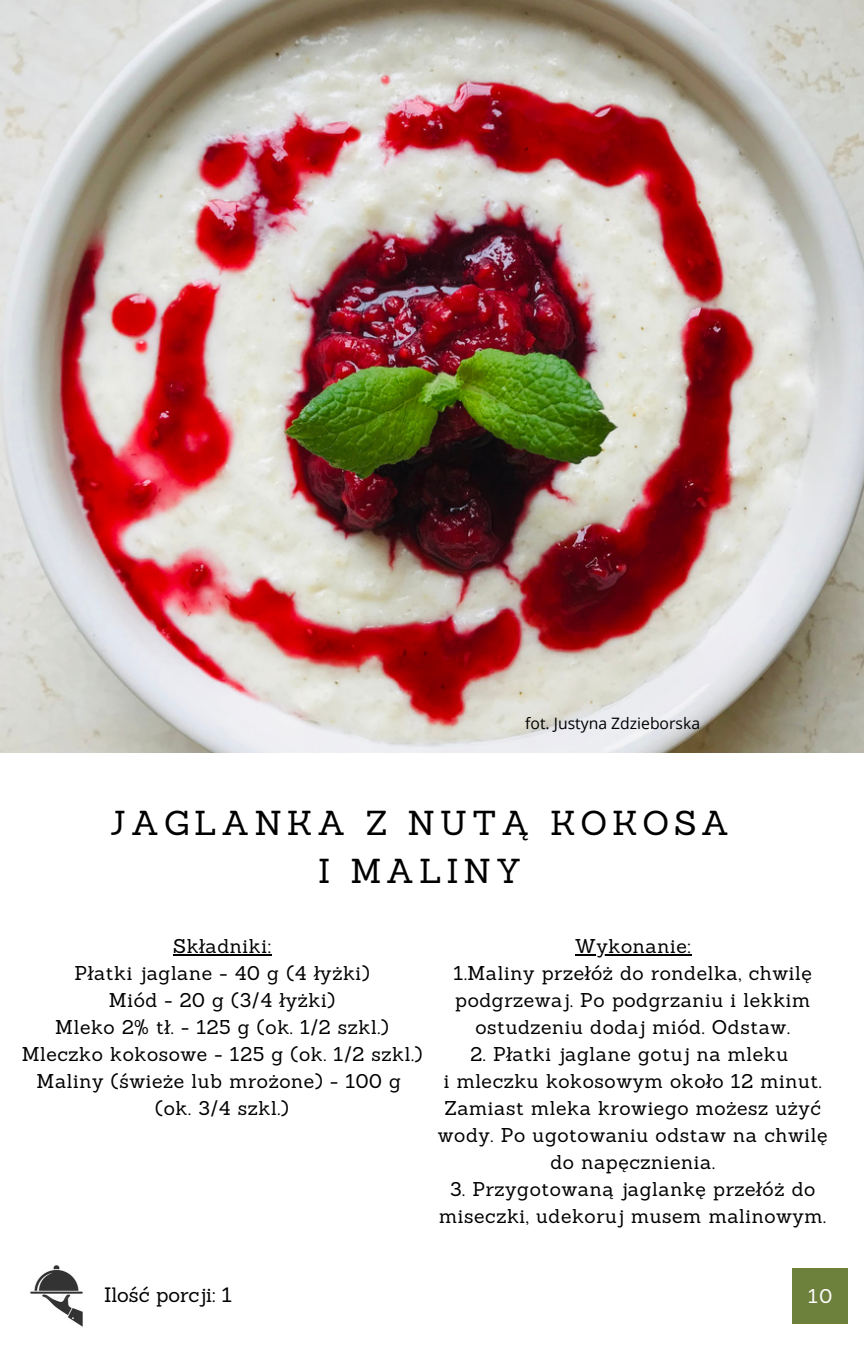
<style>
.page{position:relative;width:864px;height:1350px;background:#fff}
.page>*{position:absolute;margin:0;border:0;box-sizing:border-box;transform-origin:0 0}
.t1{font:33.75px/47.2px "Sanchez";letter-spacing:.14em;color:#000;text-align:center}
.t2{font:20.25px "Sanchez";color:#000}
.t3{font:19.35px/27px "Sanchez";letter-spacing:.03em;color:#000;text-align:center}
.t4{font:19.35px "Sanchez";color:#fff}
.t5{font:15.75px "Open Sans";color:#000}
</style>
<div class="page">
<img style="left:0;top:0;width:864px;height:753px">
<div style="left:792px;top:1268px;width:56px;height:56px;background:#6d813c"></div>
<hr style="left:173px;top:954px;width:99px;height:2px;background:#000">
<hr style="left:575px;top:954px;width:116px;height:2px;background:#000">
<img style="left:30px;top:1265px;width:53px;height:62px">
<p class="t5" style="left:525px;top:712px;width:176px">fot. Justyna Zdzieborska</p>
<h1 class="t1" style="left:110px;top:800px;width:621px">JAGLANKA Z NUTĄ KOKOSA<br>I MALINY</h1>
<p class="t3" style="left:22px;top:932px;width:402px">Składniki:<br>Płatki jaglane - 40 g (4 łyżki)<br>Miód - 20 g (3/4 łyżki)<br>Mleko 2% tł. - 125 g (ok. 1/2 szkl.)<br>Mleczko kokosowe - 125 g (ok. 1/2 szkl.)<br>Maliny (świeże lub mrożone) - 100 g (ok. 3/4 szkl.)</p>
<p class="t3" style="left:454px;top:932px;width:360px">Wykonanie:<br>1.Maliny przełóż do rondelka, chwilę podgrzewaj. Po podgrzaniu i lekkim ostudzeniu dodaj miód. Odstaw.</p>
<p class="t3" style="left:438px;top:1040px;width:391px">2. Płatki jaglane gotuj na mleku<br>i mleczku kokosowym około 12 minut.<br>Zamiast mleka krowiego możesz użyć wody. Po ugotowaniu odstaw na chwilę do napęcznienia.</p>
<p class="t3" style="left:439px;top:1175px;width:389px">3. Przygotowaną jaglankę przełóż do miseczki, udekoruj musem malinowym.</p>
<p class="t2" style="left:104px;top:1282px;width:130px">Ilość porcji: 1</p>
<p class="t4" style="left:808px;top:1283px;width:26px">10</p>
</div>
